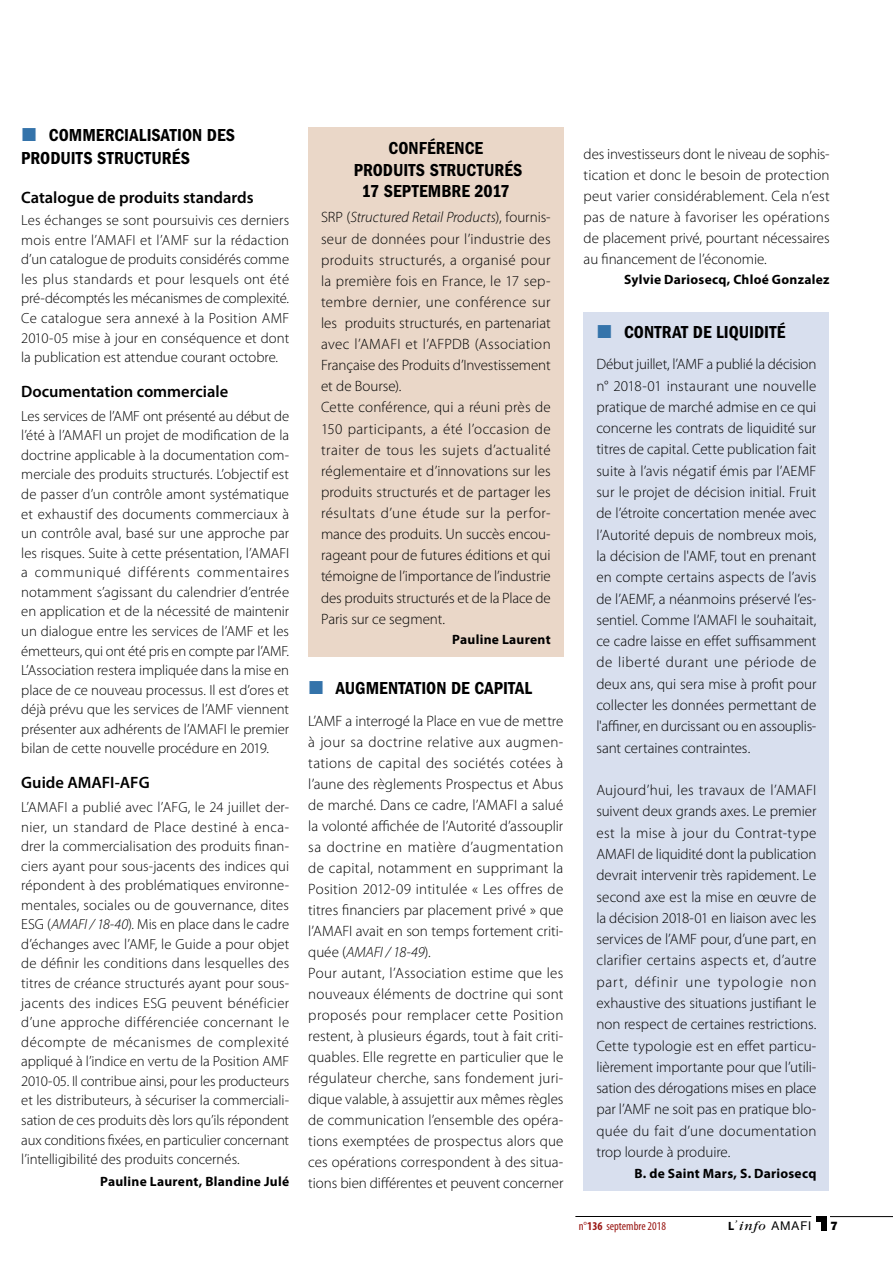
<style>
.page{position:relative;width:893px;height:1263px;background:#fff}
.page>*{position:absolute;margin:0;border:0;box-sizing:border-box;transform-origin:0 0}
.t1{font:600 condensed 18px/21.8px "Franklin Gothic";color:#000}
.t2{font:600 16.5px "Myriad Pro";color:#000}
.t3{font:300 15px/21.3px "Myriad Pro";letter-spacing:.01em;color:#000;text-align:justify}
.t4{font:300 14.7px/19.5px "Myriad Pro";letter-spacing:-.005em;color:#000;text-align:justify}
.t5{font:700 13.5px "Myriad Pro";letter-spacing:.02em;color:#000}
.t6{font:condensed 12px "Myriad Pro";color:#9a1915}
.t7{font:12px "Helvetica Neue";letter-spacing:.08em;color:#000}
.t8{font:800 12px "Franklin Gothic";color:#000}
.s1{font-style:italic}
.s2{font-weight:700}
.s3{font-family:"Myriad";font-weight:700}
.s4{font-family:"Garamond";font-style:italic}
.s5{font-family:"Garamond";font-style:italic;font-size:13.5px}
</style>
<div class="page">
<hr style="left:830px;top:1216px;width:63px;height:1px;background:#000">
<div style="left:821px;top:1216px;width:5px;height:14px;background:#000"></div>
<div style="left:816px;top:1216px;width:10px;height:5px;background:#000"></div>
<hr style="left:575px;top:1216px;width:236px;height:1px;background:#000">
<div style="left:584px;top:312px;width:245px;height:879px;background:#d8dfee"></div>
<div style="left:308px;top:128px;width:255px;height:529px;background:#ead7c8"></div>
<p class="t1" style="left:21px;top:124px;width:215px;line-height:22.8px;text-indent:28px">COMMERCIALISATION DES<br>PRODUITS STRUCTURÉS</p>
<p class="t2" style="left:21px;top:187px;width:234px">Catalogue de produits standards</p>
<p class="t4" style="left:21px;top:210px;width:269px">Les échanges se sont poursuivis ces derniers mois entre l’AMAFI et l’AMF sur la rédaction d’un catalogue de produits considérés comme les plus standards et pour lesquels ont été pré-décomptés les mécanismes de complexité.<br>Ce catalogue sera annexé à la Position AMF 2010-05 mise à jour en conséquence et dont la publication est attendue courant octobre.</p>
<p class="t2" style="left:21px;top:380px;width:209px">Documentation commerciale</p>
<p class="t4" style="left:21px;top:406px;width:269px">Les services de l’AMF ont présenté au début de l’été à l’AMAFI un projet de modification de la doctrine applicable à la documentation com&shy;merciale des produits structurés. L’objectif est de passer d’un contrôle amont systématique et exhaustif des documents commerciaux à un contrôle aval, basé sur une approche par les risques. Suite à cette présentation, l’AMAFI a communiqué différents commentaires notamment s’agissant du calendrier d’entrée en application et de la nécessité de maintenir un dialogue entre les services de l’AMF et les émetteurs, qui ont été pris en compte par l’AMF.<br>L’Association restera impliquée dans la mise en place de ce nouveau processus. Il est d’ores et déjà prévu que les services de l’AMF viennent présenter aux adhérents de l’AMAFI le premier bilan de cette nouvelle procédure en 2019.</p>
<p class="t2" style="left:21px;top:772px;width:130px">Guide AMAFI-AFG</p>
<p class="t4" style="left:21px;top:797px;width:269px">L’AMAFI a publié avec l’AFG, le 24 juillet der&shy;nier, un standard de Place destiné à enca&shy;drer la commercialisation des produits finan&shy;ciers ayant pour sous-jacents des indices qui répondent à des problématiques environne&shy;mentales, sociales ou de gouvernance, dites ESG (<span class="s1">AMAFI / 18-40</span>). Mis en place dans le cadre d’échanges avec l’AMF, le Guide a pour objet de définir les conditions dans lesquelles des titres de créance structurés ayant pour sous&shy;jacents des indices ESG peuvent bénéficier d’une approche différenciée concernant le décompte de mécanismes de complexité appliqué à l’indice en vertu de la Position AMF 2010-05. Il contribue ainsi, pour les producteurs et les distributeurs, à sécuriser la commerciali&shy;sation de ces produits dès lors qu’ils répondent aux conditions fixées, en particulier concernant l’intelligibilité des produits concernés.</p>
<p class="t5" style="left:100px;top:1173px;width:191px">Pauline Laurent, Blandine Julé</p>
<p class="t1" style="left:354px;top:137px;width:170px;text-align:center">CONFÉRENCE<br>PRODUITS STRUCTURÉS<br>17 SEPTEMBRE 2017</p>
<p class="t3" style="left:321px;top:207px;width:231px;text-align:left">SRP (<span class="s1">Structured Retail Products</span>), fournis&shy;seur de données pour l’industrie des produits structurés, a organisé pour la première fois en France, le 17 sep&shy;tembre dernier, une conférence sur les produits structurés, en partenariat avec l’AMAFI et l’AFPDB (Association Française des Produits d’Investissement et de Bourse).<br>Cette conférence, qui a réuni près de 150 participants, a été l’occasion de traiter de tous les sujets d’actualité réglementaire et d’innovations sur les produits structurés et de partager les résultats d’une étude sur la perfor&shy;mance des produits. Un succès encou&shy;rageant pour de futures éditions et qui témoigne de l’importance de l’industrie des produits structurés et de la Place de Paris sur ce segment.</p>
<p class="t5" style="left:452px;top:631px;width:100px">Pauline Laurent</p>
<p class="t1" style="left:336px;top:677px;width:198px">AUGMENTATION DE CAPITAL</p>
<p class="t3" style="left:308px;top:710px;width:257px;text-align:left">L’AMF a interrogé la Place en vue de mettre à jour sa doctrine relative aux augmen&shy;tations de capital des sociétés cotées à l’aune des règlements Prospectus et Abus de marché. Dans ce cadre, l’AMAFI a salué la volonté affichée de l’Autorité d’assouplir sa doctrine en matière d’augmentation de capital, notamment en supprimant la Position 2012-09 intitulée « Les offres de titres financiers par placement privé » que l’AMAFI avait en son temps fortement criti&shy;quée (<span class="s1">AMAFI / 18-49</span>).<br>Pour autant, l’Association estime que les nouveaux éléments de doctrine qui sont proposés pour remplacer cette Position restent, à plusieurs égards, tout à fait criti&shy;quables. Elle regrette en particulier que le régulateur cherche, sans fondement juri&shy;dique valable, à assujettir aux mêmes règles de communication l’ensemble des opéra&shy;tions exemptées de prospectus alors que ces opérations correspondent à des situa&shy;tions bien différentes et peuvent concerner</p>
<p class="t3" style="left:584px;top:143px;width:247px">des investisseurs dont le niveau de sophis&shy;tication et donc le besoin de protection peut varier considérablement. Cela n’est pas de nature à favoriser les opérations de placement privé, pourtant nécessaires au financement de l’économie.</p>
<p class="t5" style="left:624px;top:271px;width:207px">Sylvie Dariosecq, Chloé Gonzalez</p>
<p class="t1" style="left:624px;top:321px;width:163px">CONTRAT DE LIQUIDITÉ</p>
<p class="t3" style="left:596px;top:354px;width:222px">Début juillet, l’AMF a publié la décision n° 2018-01 instaurant une nouvelle pratique de marché admise en ce qui concerne les contrats de liquidité sur titres de capital. Cette publication fait suite à l’avis négatif émis par l’AEMF sur le projet de décision initial. Fruit de l’étroite concertation menée avec l’Autorité depuis de nombreux mois, la décision de l'AMF, tout en prenant en compte certains aspects de l’avis de l’AEMF, a néanmoins préservé l’es&shy;sentiel. Comme l’AMAFI le souhaitait, ce cadre laisse en effet suffisamment de liberté durant une période de deux ans, qui sera mise à profit pour collecter les données permettant de l'affiner, en durcissant ou en assouplis&shy;sant certaines contraintes.</p>
<p class="t3" style="left:596px;top:779px;width:222px">Aujourd’hui, les travaux de l’AMAFI suivent deux grands axes. Le premier est la mise à jour du Contrat-type AMAFI de liquidité dont la publication devrait intervenir très rapidement. Le second axe est la mise en œuvre de la décision 2018-01 en liaison avec les services de l’AMF pour, d’une part, en clarifier certains aspects et, d’autre part, définir une typologie non exhaustive des situations justifiant le non respect de certaines restrictions.<br>Cette typologie est en effet particu&shy;lièrement importante pour que l’utili&shy;sation des dérogations mises en place par l’AMF ne soit pas en pratique blo&shy;quée du fait d’une documentation trop lourde à produire.</p>
<p class="t5" style="left:634px;top:1164px;width:183px">B. de Saint Mars, S. Dariosecq</p>
<p class="t6" style="left:579px;top:1218px;width:89px">n°<span class="s2">136</span> septembre 2018</p>
<p class="t7" style="left:728px;top:1217px;width:85px"><span class="s3">L</span><span class="s4">’</span> <span class="s5">info</span> AMAFI</p>
<p class="t8" style="left:831px;top:1219px;width:9px">7</p>
</div>
